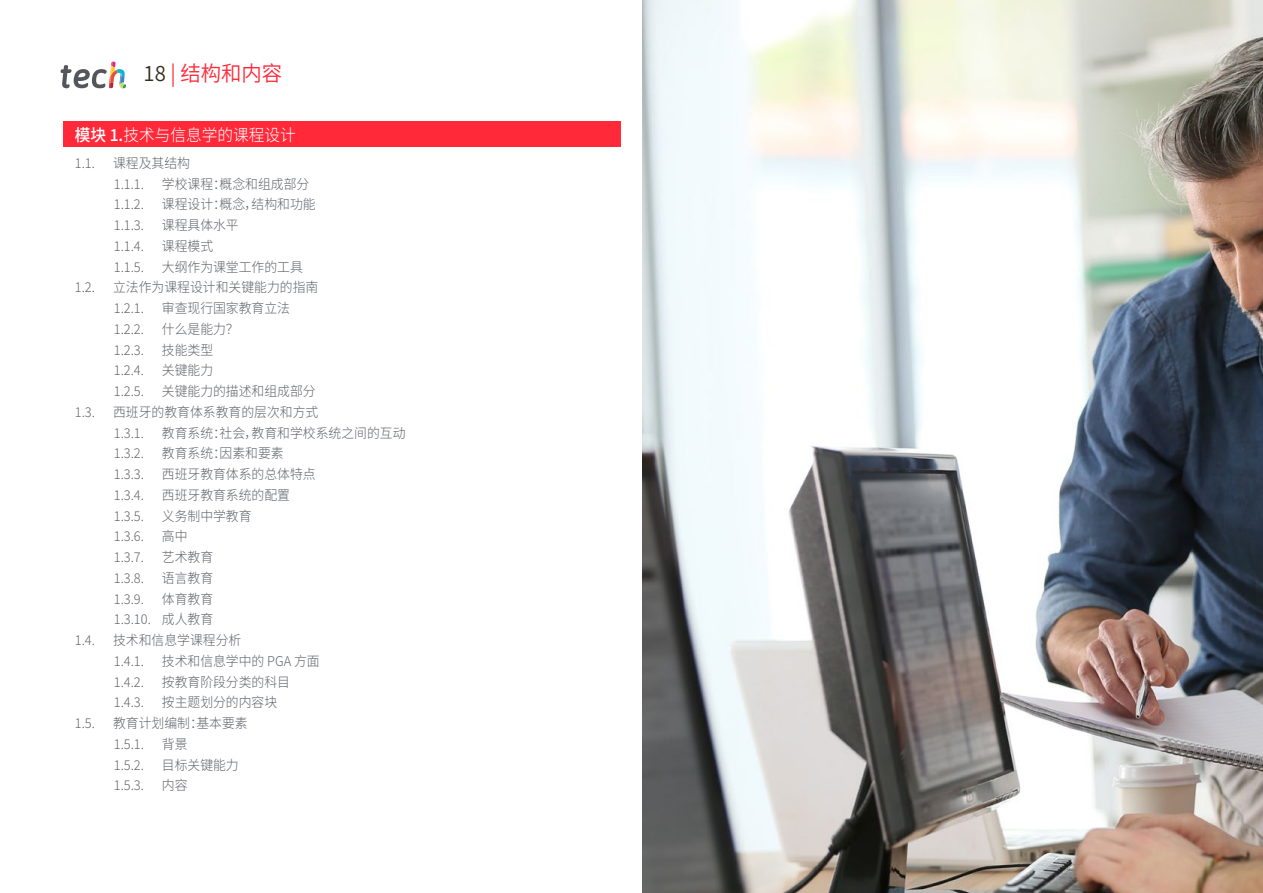
<style>
.page{position:relative;width:1263px;height:893px;background:#fff}
.page>*{position:absolute;margin:0;border:0;box-sizing:border-box;transform-origin:0 0}
.t1{font:21px "Source Han Sans CN";color:#ff293a}
.t2{font:300 16.5px "Source Han Sans CN";color:#fff;scale:.95 1}
.t3{font:300 13.5px/20.7px "Source Han Sans CN";color:#61646a;scale:.95 1}
.s1{color:#312e20}
.s2{font-weight:500}
</style>
<div class="page">
<div style="left:64px;top:121px;width:557px;height:26px;background:#ff293a"></div>
<svg style="left:61px;top:62px;width:65px;height:27px"></svg>
<img style="left:642px;top:0;width:621px;height:893px">
<h1 class="t1" style="left:144px;top:61px;width:140px"><span class="s1">18</span> | 结构和内容</h1>
<p class="t2" style="left:75px;top:125px;width:234px"><span class="s2">模块 1.</span>技术与信息学的课程设计</p>
<p class="t3" style="left:75px;top:153px;width:23px">1.1.</p>
<p class="t3" style="left:113px;top:153px;width:82px">课程及其结构<br>1.1.1.</p>
<p class="t3" style="left:162px;top:174px;width:157px">学校课程：概念和组成部分</p>
<p class="t3" style="left:114px;top:194px;width:33px">1.1.2.</p>
<p class="t3" style="left:162px;top:194px;width:164px">课程设计：概念，结构和功能</p>
<p class="t3" style="left:114px;top:215px;width:33px">1.1.3.</p>
<p class="t3" style="left:162px;top:215px;width:83px">课程具体水平</p>
<p class="t3" style="left:114px;top:236px;width:33px">1.1.4.</p>
<p class="t3" style="left:162px;top:236px;width:55px">课程模式</p>
<p class="t3" style="left:114px;top:257px;width:33px">1.1.5.</p>
<p class="t3" style="left:162px;top:257px;width:150px">大纲作为课堂工作的工具</p>
<p class="t3" style="left:75px;top:277px;width:23px">1.2.</p>
<p class="t3" style="left:113px;top:277px;width:217px">立法作为课程设计和关键能力的指南<br>1.2.1.</p>
<p class="t3" style="left:162px;top:298px;width:136px">审查现行国家教育立法</p>
<p class="t3" style="left:114px;top:319px;width:33px">1.2.2.</p>
<p class="t3" style="left:162px;top:319px;width:83px">什么是能力？</p>
<p class="t3" style="left:114px;top:340px;width:33px">1.2.3.</p>
<p class="t3" style="left:162px;top:340px;width:55px">技能类型</p>
<p class="t3" style="left:114px;top:360px;width:33px">1.2.4.</p>
<p class="t3" style="left:162px;top:360px;width:55px">关键能力</p>
<p class="t3" style="left:114px;top:381px;width:33px">1.2.5.</p>
<p class="t3" style="left:162px;top:381px;width:164px">关键能力的描述和组成部分</p>
<p class="t3" style="left:75px;top:402px;width:23px">1.3.</p>
<p class="t3" style="left:113px;top:402px;width:217px">西班牙的教育体系教育的层次和方式<br>1.3.1.</p>
<p class="t3" style="left:162px;top:423px;width:258px">教育系统：社会，教育和学校系统之间的互动</p>
<p class="t3" style="left:114px;top:443px;width:33px">1.3.2.</p>
<p class="t3" style="left:162px;top:443px;width:130px">教育系统：因素和要素</p>
<p class="t3" style="left:114px;top:464px;width:33px">1.3.3.</p>
<p class="t3" style="left:162px;top:464px;width:164px">西班牙教育体系的总体特点</p>
<p class="t3" style="left:114px;top:485px;width:33px">1.3.4.</p>
<p class="t3" style="left:162px;top:485px;width:136px">西班牙教育系统的配置</p>
<p class="t3" style="left:114px;top:506px;width:33px">1.3.5.</p>
<p class="t3" style="left:162px;top:506px;width:96px">义务制中学教育</p>
<p class="t3" style="left:114px;top:526px;width:33px">1.3.6.</p>
<p class="t3" style="left:162px;top:526px;width:28px">高中</p>
<p class="t3" style="left:114px;top:547px;width:33px">1.3.7.</p>
<p class="t3" style="left:162px;top:547px;width:55px">艺术教育</p>
<p class="t3" style="left:114px;top:568px;width:33px">1.3.8.</p>
<p class="t3" style="left:162px;top:568px;width:55px">语言教育</p>
<p class="t3" style="left:114px;top:589px;width:33px">1.3.9.</p>
<p class="t3" style="left:114px;top:589px;width:106px;text-align:right">体育教育<br>1.3.10. 成人教育</p>
<p class="t3" style="left:75px;top:630px;width:23px">1.4.</p>
<p class="t3" style="left:113px;top:630px;width:136px">技术和信息学课程分析<br>1.4.1.</p>
<p class="t3" style="left:162px;top:651px;width:168px">技术和信息学中的 PGA 方面</p>
<p class="t3" style="left:114px;top:672px;width:33px">1.4.2.</p>
<p class="t3" style="left:162px;top:672px;width:136px">按教育阶段分类的科目</p>
<p class="t3" style="left:114px;top:692px;width:33px">1.4.3.</p>
<p class="t3" style="left:162px;top:692px;width:123px">按主题划分的内容块</p>
<p class="t3" style="left:75px;top:713px;width:23px">1.5.</p>
<p class="t3" style="left:113px;top:713px;width:143px">教育计划编制：基本要素<br>1.5.1.</p>
<p class="t3" style="left:162px;top:734px;width:28px">背景</p>
<p class="t3" style="left:114px;top:755px;width:33px">1.5.2.</p>
<p class="t3" style="left:162px;top:755px;width:83px">目标关键能力</p>
<p class="t3" style="left:114px;top:775px;width:33px">1.5.3.</p>
<p class="t3" style="left:162px;top:775px;width:28px">内容</p>
</div>
